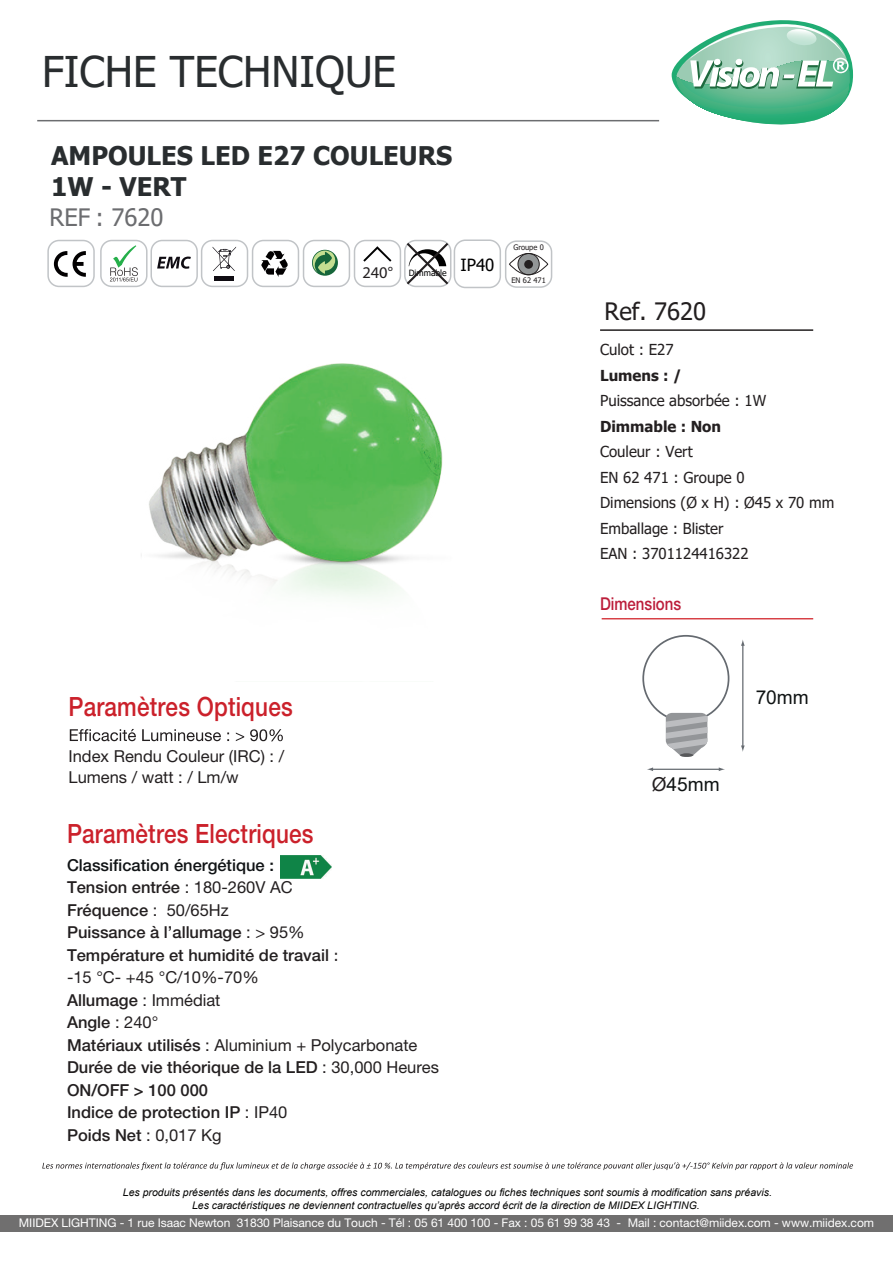
<style>
.page{position:relative;width:893px;height:1263px;background:#fff}
.page>*{position:absolute;margin:0;border:0;box-sizing:border-box;transform-origin:0 0}
.t1{font:42.3px "Tahoma";color:#292d2f}
.t2{font:500 26.55px "Helvetica Neue LT Std";letter-spacing:.01em;color:#cb212b;scale:.85 1}
.t3{font:700 25.65px/31px "Tahoma";color:#292d2f}
.t4{font:24px "Tahoma";color:#6c6d70}
.t5{font:24px "Tahoma";color:#231f20}
.t6{font:19.2px "Arial";color:#0f1313}
.t7{font:500 17.7px "Helvetica Neue LT Std";color:#bc1e3b;scale:.85 1}
.t8{font:500 16.5px/22.5px "Helvetica Neue LT Std";color:#231f20}
.t9{font:16.5px/21px "Helvetica Neue LT Std";color:#231f20}
.t10{font:16.35px "Myriad Pro";color:#231f20}
.t11{font:15.15px/25.5px "Tahoma";color:#231f20}
.t12{font:700 15.15px "Tahoma";color:#231f20}
.t13{font:12px "Helvetica Neue LT Std";letter-spacing:-.005em;color:#fff}
.t14{font:italic 10.5px/12.6px "Arial";color:#050504;text-align:center}
.t15{font:8.7px "Tahoma";color:#000}
.t16{font:7.5px "Tahoma";color:#231f20}
.s1{color:#101315}
.s2{font-weight:400}
.s3{font-family:"Tahoma";font-weight:400;font-size:15.15px}
.s4{color:#231f20}
</style>
<div class="page">
<hr style="left:37px;top:120px;width:622px;height:1px;background:#6c6d70">
<svg style="left:672px;top:20px;width:181px;height:105px"></svg>
<hr style="left:600px;top:329px;width:213px;height:2px;background:#231f20">
<div style="left:303px;top:240px;width:47px;height:47px;border:1px solid #c1c4c7;border-radius:11px"></div>
<div style="left:100px;top:240px;width:48px;height:47px;border:1px solid #c1c4c7;border-radius:11px"></div>
<div style="left:47px;top:240px;width:48px;height:47px;border:1px solid #c1c4c7;border-radius:11px"></div>
<div style="left:150px;top:240px;width:48px;height:47px;border:1px solid #c1c4c7;border-radius:11px"></div>
<div style="left:201px;top:240px;width:47px;height:47px;border:1px solid #c1c4c7;border-radius:11px"></div>
<div style="left:252px;top:240px;width:47px;height:47px;border:1px solid #c1c4c7;border-radius:11px"></div>
<svg style="left:54px;top:251px;width:32px;height:26px"></svg>
<svg style="left:157px;top:257px;width:34px;height:12px"></svg>
<svg style="left:213px;top:247px;width:23px;height:24px"></svg>
<div style="left:214px;top:276px;width:20px;height:5px;background:#0f0c12"></div>
<svg style="left:261px;top:251px;width:27px;height:26px"></svg>
<svg style="left:312px;top:250px;width:26px;height:26px"></svg>
<div style="left:354px;top:240px;width:47px;height:47px;border:1px solid #c1c4c7;border-radius:11px"></div>
<svg style="left:363px;top:246px;width:28px;height:16px"></svg>
<div style="left:454px;top:239px;width:47px;height:49px;border:1px solid #c1c4c7;border-radius:11px"></div>
<svg style="left:404px;top:241px;width:47px;height:46px"></svg>
<svg style="left:70px;top:729px;width:213px;height:12px"></svg>
<div style="left:642px;top:635px;width:87px;height:87px;border:2px solid #656a70;border-radius:50%"></div>
<hr style="left:742px;top:644px;width:1px;height:103px;background:#656a70">
<svg style="left:741px;top:745px;width:4px;height:7px"></svg>
<svg style="left:741px;top:640px;width:4px;height:6px"></svg>
<hr style="left:652px;top:769px;width:68px;height:1px;background:#656a70">
<svg style="left:647px;top:767px;width:6px;height:4px"></svg>
<svg style="left:719px;top:767px;width:6px;height:4px"></svg>
<img style="left:141px;top:364px;width:302px;height:234px">
<svg style="left:666px;top:713px;width:41px;height:44px;background:#afb0b3"></svg>
<img style="left:280px;top:856px;width:51px;height:22px">
<svg style="left:110px;top:245px;width:28px;height:36px"></svg>
<div style="left:505px;top:240px;width:47px;height:48px;border:1px solid #c1c4c7;border-radius:11px"></div>
<div style="left:518px;top:253px;width:22px;height:22px;background:#929697;border:1px solid #231f20;border-radius:50%"></div>
<div style="left:509px;top:253px;width:39px;height:22px;border:1px solid #231f20;border-radius:50%"></div>
<div style="left:524px;top:260px;width:9px;height:9px;background:#231f20;border-radius:50%"></div>
<hr style="left:602px;top:618px;width:211px;height:1px;background:#d01f26">
<svg style="left:42px;top:1162px;width:811px;height:8px"></svg>
<div style="left:0;top:1215px;width:893px;height:16px;background:#706f6f"></div>
<h1 class="t1" style="left:42px;top:43px;width:356px">FICHE TECHNIQUE</h1>
<h3 class="t3" style="left:51px;top:141px;width:403px">AMPOULES LED E27 COULEURS<br>1W - VERT</h3>
<h3 class="t4" style="left:50px;top:201px;width:115px">REF : 7620</h3>
<p class="t10" style="left:362px;top:262px;width:32px">240°</p>
<p class="t15" style="left:409px;top:267px;width:87px">Dimmable <sup>IP40</sup></p>
<p class="t16" style="left:513px;top:243px;width:32px">Groupe 0</p>
<p class="t16" style="left:511px;top:275px;width:36px">EN 62 471</p>
<h2 class="t2" style="left:68px;top:690px;width:265px">Paramètres Optiques</h2>
<p class="t9" style="left:68px;top:745px;width:217px">Index Rendu Couleur (IRC) : /<br>Lumens / watt : / Lm/w</p>
<h2 class="t2" style="left:67px;top:817px;width:292px">Paramètres Electriques</h2>
<p class="t8" style="left:67px;top:853px;width:374px"><span class="s1">Classification énergétique :<br></span>Tension entrée <span class="s2">: 180-260V AC<br></span>Fréquence <span class="s2">: 50/65Hz<br></span>Puissance à l’allumage <span class="s2">: &gt; 95%<br></span>Température et humidité de travail <span class="s3">:<br></span><span class="s2">-15 °C- +45 °C/10%-70%<br></span>Allumage <span class="s2">: Immédiat<br></span>Angle <span class="s2">: 240°<br></span>Matériaux utilisés <span class="s2">: Aluminium + Polycarbonate<br></span>Durée de vie théorique de la LED <span class="s2">: 30,000 Heures<br></span>ON/OFF &gt; 100 000<br>Indice de protection IP <span class="s2">: IP40<br></span>Poids Net <span class="s2">: 0,017 Kg</span></p>
<h3 class="t5" style="left:605px;top:295px;width:103px">Ref. 7620</h3>
<p class="t11" style="left:600px;top:338px;width:75px">Culot : E27</p>
<p class="t12" style="left:600px;top:365px;width:83px">Lumens : /</p>
<p class="t11" style="left:600px;top:389px;width:168px">Puissance absorbée : 1W</p>
<p class="t12" style="left:600px;top:416px;width:123px">Dimmable : Non</p>
<p class="t11" style="left:600px;top:440px;width:236px">Couleur : Vert<br>EN 62 471 : Groupe 0<br>Dimensions (Ø x H) : Ø45 x 70 mm<br>Emballage : Blister<br>EAN : 3701124416322</p>
<p class="t7" style="left:600px;top:593px;width:97px">Dimensions</p>
<p class="t6" style="left:652px;top:771px;width:69px"><span class="s4">Ø</span>45mm</p>
<p class="t6" style="left:756px;top:684px;width:55px">70mm</p>
<p class="t14" style="left:123px;top:1186px;width:650px">Les produits présentés dans les documents, offres commerciales, catalogues ou fiches techniques sont soumis à modification sans préavis.<br>Les caractéristiques ne deviennent contractuelles qu’après accord écrit de la direction de MIIDEX LIGHTING.</p>
<p class="t13" style="left:19px;top:1215px;width:857px">MIIDEX LIGHTING - 1 rue Isaac Newton 31830 Plaisance du Touch - Tél : 05 61 400 100 - Fax : 05 61 99 38 43 - Mail : contact@miidex.com - www.miidex.com</p>
</div>
